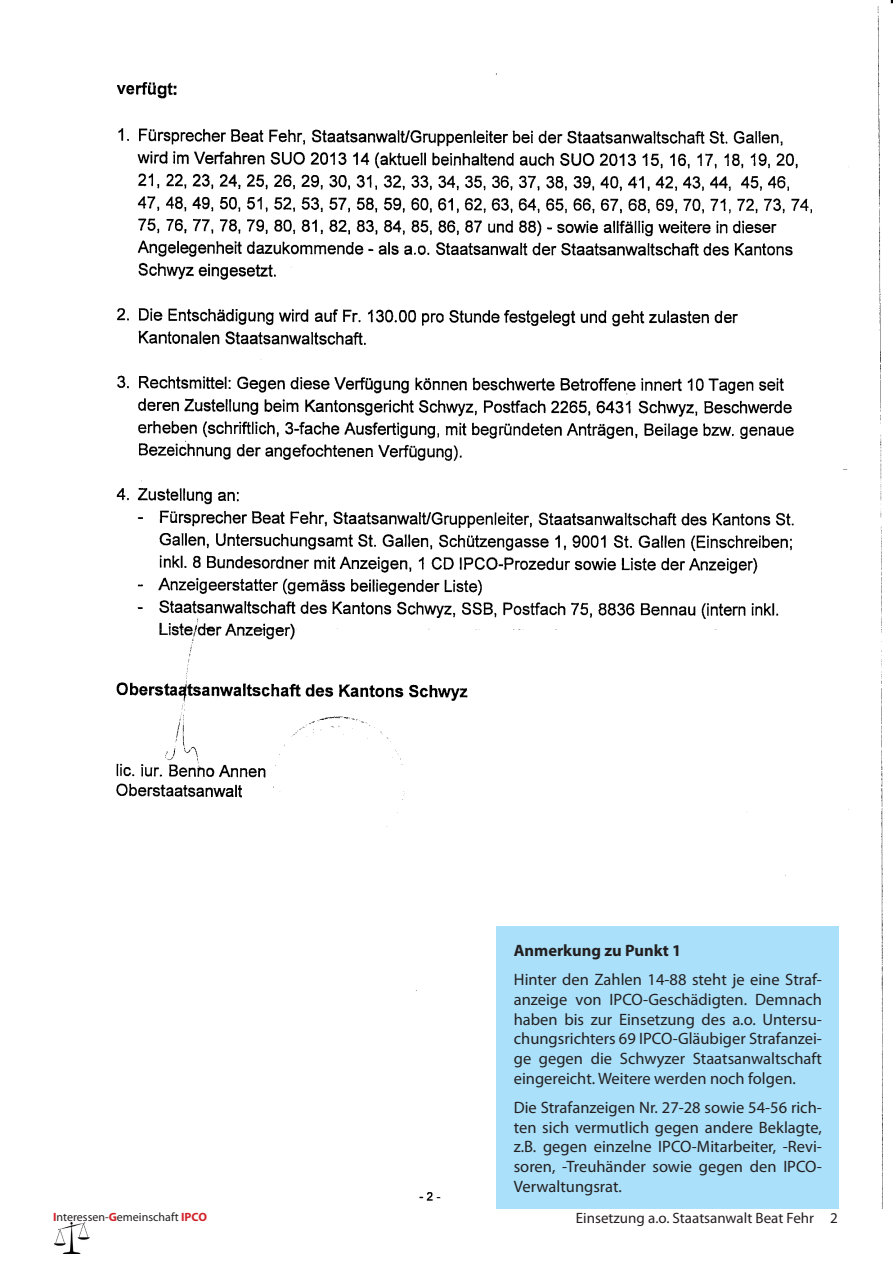
<style>
.page{position:relative;width:893px;height:1263px;background:#fff}
.page>*{position:absolute;margin:0;border:0;box-sizing:border-box;transform-origin:0 0}
.t1{font:16.5px/19.8px "Myriad Pro";color:#231f20;text-align:justify}
.t2{font:700 16.5px "Myriad Pro";color:#231f20}
.t3{font:15px "Myriad Pro";color:#231f20}
.t4{font:12px "Myriad Pro";color:#231f20}
.s1{font-weight:700;color:#d1232a}
</style>
<div class="page">
<img style="left:54px;top:1222px;width:36px;height:31px">
<img style="left:116px;top:0;width:777px;height:1209px">
<div style="left:497px;top:927px;width:342px;height:282px;background:#aae0f9"></div>
<p class="t2" style="left:514px;top:940px;width:169px">Anmerkung zu Punkt 1</p>
<p class="t1" style="left:514px;top:969px;width:310px">Hinter den Zahlen 14-88 steht je eine Straf&shy;anzeige von IPCO-Geschädigten. Demnach haben bis zur Einsetzung des a.o. Untersu&shy;chungsrichters 69 IPCO-Gläubiger Strafanzei&shy;ge gegen die Schwyzer Staatsanwaltschaft eingereicht. Weitere werden noch folgen.</p>
<p class="t1" style="left:514px;top:1097px;width:310px">Die Strafanzeigen Nr. 27-28 sowie 54-56 rich&shy;ten sich vermutlich gegen andere Beklagte, z.B. gegen einzelne IPCO-Mitarbeiter, -Revi&shy;soren, -Treuhänder sowie gegen den IPCO-Verwaltungsrat.</p>
<p class="t4" style="left:53px;top:1209px;width:155px"><span class="s1">I</span>nteressen-<span class="s1">G</span>emeinschaft <span class="s1">IPCO</span></p>
<p class="t3" style="left:576px;top:1209px;width:263px">Einsetzung a.o. Staatsanwalt Beat Fehr 2</p>
</div>
